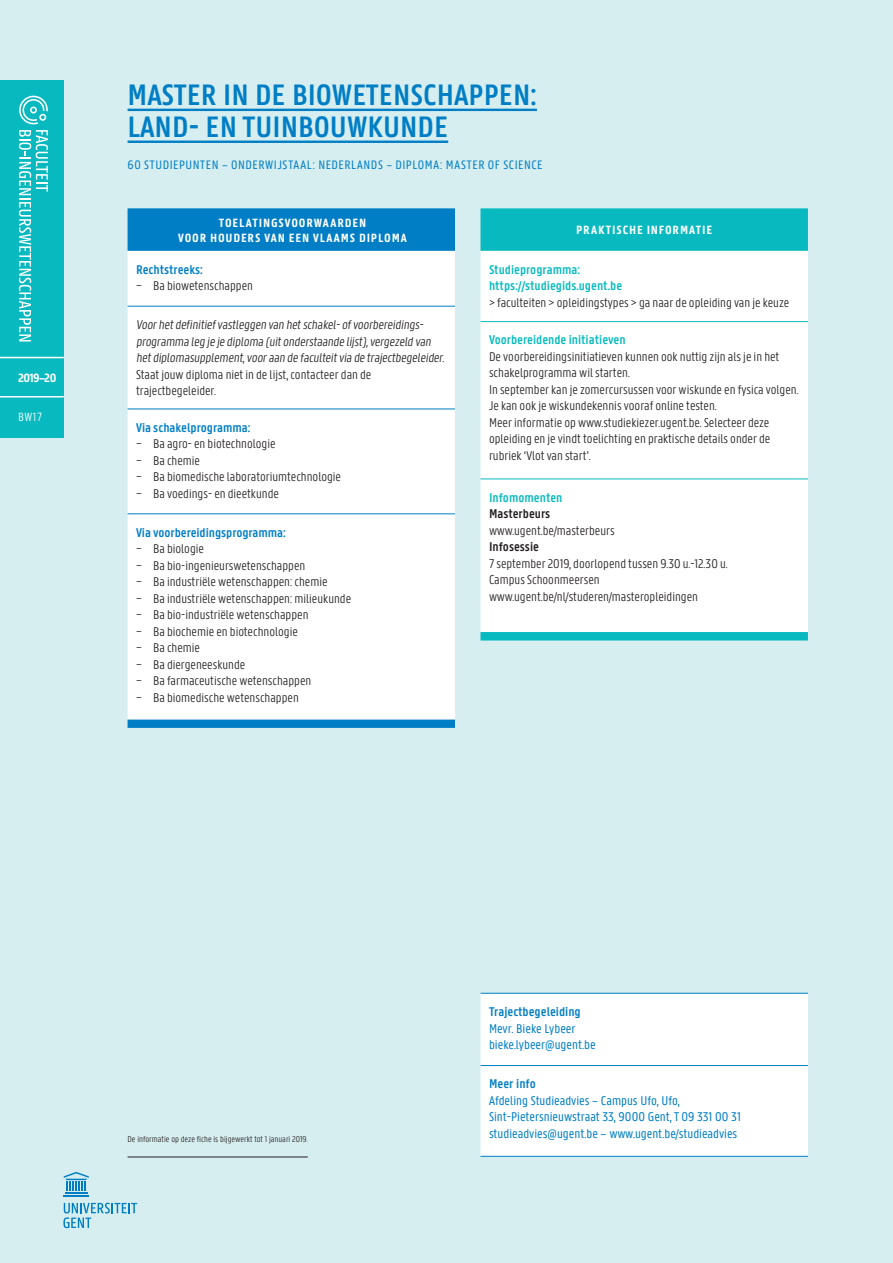
<style>
.page{position:relative;width:893px;height:1263px;background:#d6eeef}
.page>*{position:absolute;margin:0;border:0;box-sizing:border-box;transform-origin:0 0}
.t1{font:600 31.5px/32px "Panno Text";color:#007ec5}
.t2{font:300 13.5px/16.5px "Panno Text";color:#231f20}
.t3{font:13.5px/16.5px "Panno Text";color:#007ec5}
.t4{font:600 13.5px "Panno Text";color:#007ec5}
.t5{font:600 13.5px/16.5px "Panno Text";color:#08babf}
.t6{font:600 13.5px "Panno Text";color:#231f20}
.t7{font:13.05px "Panno Text";letter-spacing:.04em;color:#007ec5}
.t8{font:700 12.75px/15.8px "Panno Text";letter-spacing:.06em;color:#fff;text-align:center}
.t9{font:300 12.75px "Panno Text";color:#fff}
.t10{font:300 9px "Panno Text";color:#231f20}
</style>
<div class="page">
<hr style="left:65px;top:1192px;width:22px;height:2px;background:#007ec5">
<hr style="left:64px;top:1195px;width:25px;height:2px;background:#007ec5">
<svg style="left:64px;top:1172px;width:25px;height:19px"></svg>
<svg style="left:63px;top:1203px;width:74px;height:25px"></svg>
<div style="left:0;top:80px;width:64px;height:357px;background:#08babf"></div>
<svg style="left:19px;top:130px;width:29px;height:211px"></svg>
<svg style="left:19px;top:96px;width:29px;height:28px"></svg>
<hr style="left:0;top:357px;width:64px;height:1px;background:#fff">
<hr style="left:0;top:396px;width:64px;height:1px;background:#fff">
<hr style="left:128px;top:109px;width:409px;height:2px;background:#007ec5">
<hr style="left:128px;top:141px;width:320px;height:2px;background:#007ec5">
<svg style="left:480px;top:208px;width:328px;height:432px;fill:#08babf"></svg>
<div style="left:480px;top:251px;width:328px;height:381px;background:#fff"></div>
<hr style="left:480px;top:321px;width:328px;height:1px;background:#08babf">
<hr style="left:480px;top:479px;width:328px;height:1px;background:#08babf">
<div style="left:480px;top:994px;width:328px;height:161px;background:#fff"></div>
<hr style="left:480px;top:1065px;width:328px;height:1px;background:#007ec5">
<hr style="left:480px;top:993px;width:328px;height:1px;background:#007ec5">
<hr style="left:480px;top:1156px;width:328px;height:1px;background:#007ec5">
<svg style="left:128px;top:208px;width:327px;height:520px;fill:#007ec5"></svg>
<div style="left:128px;top:251px;width:327px;height:468px;background:#fff"></div>
<hr style="left:128px;top:306px;width:327px;height:1px;background:#007ec5">
<hr style="left:128px;top:409px;width:327px;height:1px;background:#007ec5">
<hr style="left:128px;top:513px;width:327px;height:1px;background:#007ec5">
<hr style="left:128px;top:1157px;width:180px;height:1px;background:#231f20">
<p class="t8" style="left:18px;top:369px;width:40px">2019–20</p>
<p class="t9" style="left:18px;top:410px;width:26px">BW17</p>
<h1 class="t1" style="left:128px;top:79px;width:411px">MASTER IN DE BIOWETENSCHAPPEN:<br>LAND- EN TUINBOUWKUNDE</h1>
<p class="t7" style="left:128px;top:158px;width:417px">60 STUDIEPUNTEN – ONDERWIJSTAAL: NEDERLANDS – DIPLOMA: MASTER OF SCIENCE</p>
<p class="t8" style="left:178px;top:214px;width:230px">TOELATINGSVOORWAARDEN<br>VOOR HOUDERS VAN EEN VLAAMS DIPLOMA</p>
<p class="t4" style="left:136px;top:262px;width:68px">Rechtstreeks:</p>
<p class="t2" style="left:136px;top:278px;width:118px">− Ba biowetenschappen</p>
<p class="t2" style="left:136px;top:317px;width:312px">Voorhetdefinitiefvastleggen van hetschakel-ofvoorbereidings&shy;programma leg je je diploma (uitonderstaande lijst),vergezeld van hetdiplomasupplement,vooraan de faculteitvia de trajectbegeleider.<br>Staat jouw diploma niet in de lijst, contacteer dan de trajectbegeleider.</p>
<p class="t4" style="left:136px;top:420px;width:116px">Via schakelprogramma:</p>
<p class="t2" style="left:136px;top:436px;width:207px">− Ba agro- en biotechnologie<br>− Ba chemie<br>− Ba biomedische laboratoriumtechnologie − Ba voedings- en dieetkunde</p>
<p class="t4" style="left:136px;top:525px;width:151px">Via voorbereidingsprogramma:</p>
<p class="t2" style="left:136px;top:541px;width:217px">− Ba biologie<br>− Ba bio-ingenieurswetenschappen<br>− Ba industriële wetenschappen: chemie<br>− Ba industriële wetenschappen: milieukunde − Ba bio-industriële wetenschappen<br>− Ba biochemie en biotechnologie<br>− Ba chemie<br>− Ba diergeneeskunde<br>− Ba farmaceutische wetenschappen<br>− Ba biomedische wetenschappen</p>
<p class="t8" style="left:576px;top:222px;width:138px">PRAKTISCHE INFORMATIE</p>
<p class="t5" style="left:489px;top:261px;width:135px">Studieprogramma: https://studiegids.ugent.be</p>
<p class="t2" style="left:489px;top:294px;width:302px">&gt; faculteiten &gt; opleidingstypes &gt; ga naar de opleiding van je keuze</p>
<p class="t5" style="left:489px;top:332px;width:138px">Voorbereidende initiatieven</p>
<p class="t2" style="left:489px;top:349px;width:311px">De voorbereidingsinitiatieven kunnen ook nuttig zijn als je in het schakelprogramma wil starten.<br>In september kan je zomercursussen voor wiskunde en fysica volgen.<br>Je kan ook je wiskundekennis vooraf online testen.<br>Meer informatie op www.studiekiezer.ugent.be. Selecteer deze opleiding en je vindt toelichting en praktische details onder de rubriek ‘Vlot van start’.</p>
<p class="t5" style="left:489px;top:489px;width:75px">Infomomenten</p>
<p class="t6" style="left:489px;top:506px;width:63px">Masterbeurs</p>
<p class="t2" style="left:489px;top:522px;width:127px">www.ugent.be/masterbeurs</p>
<p class="t6" style="left:489px;top:539px;width:52px">Infosessie</p>
<p class="t2" style="left:489px;top:555px;width:240px">7 september 2019, doorlopend tussen 9.30 u.-12.30 u.<br>Campus Schoonmeersen www.ugent.be/nl/studeren/masteropleidingen</p>
<p class="t10" style="left:128px;top:1134px;width:182px">De informatie op deze fiche is bijgewerkt tot 1 januari 2019.</p>
<p class="t4" style="left:489px;top:1004px;width:93px">Trajectbegeleiding</p>
<p class="t3" style="left:489px;top:1020px;width:108px">Mevr. Bieke Lybeer bieke.lybeer@ugent.be</p>
<p class="t4" style="left:489px;top:1076px;width:48px">Meer info</p>
<p class="t3" style="left:489px;top:1092px;width:253px">Afdeling Studieadvies – Campus Ufo, Ufo,<br>Sint-Pietersnieuwstraat 33, 9000 Gent, T 09 331 00 31 studieadvies@ugent.be – www.ugent.be/studieadvies</p>
</div>
